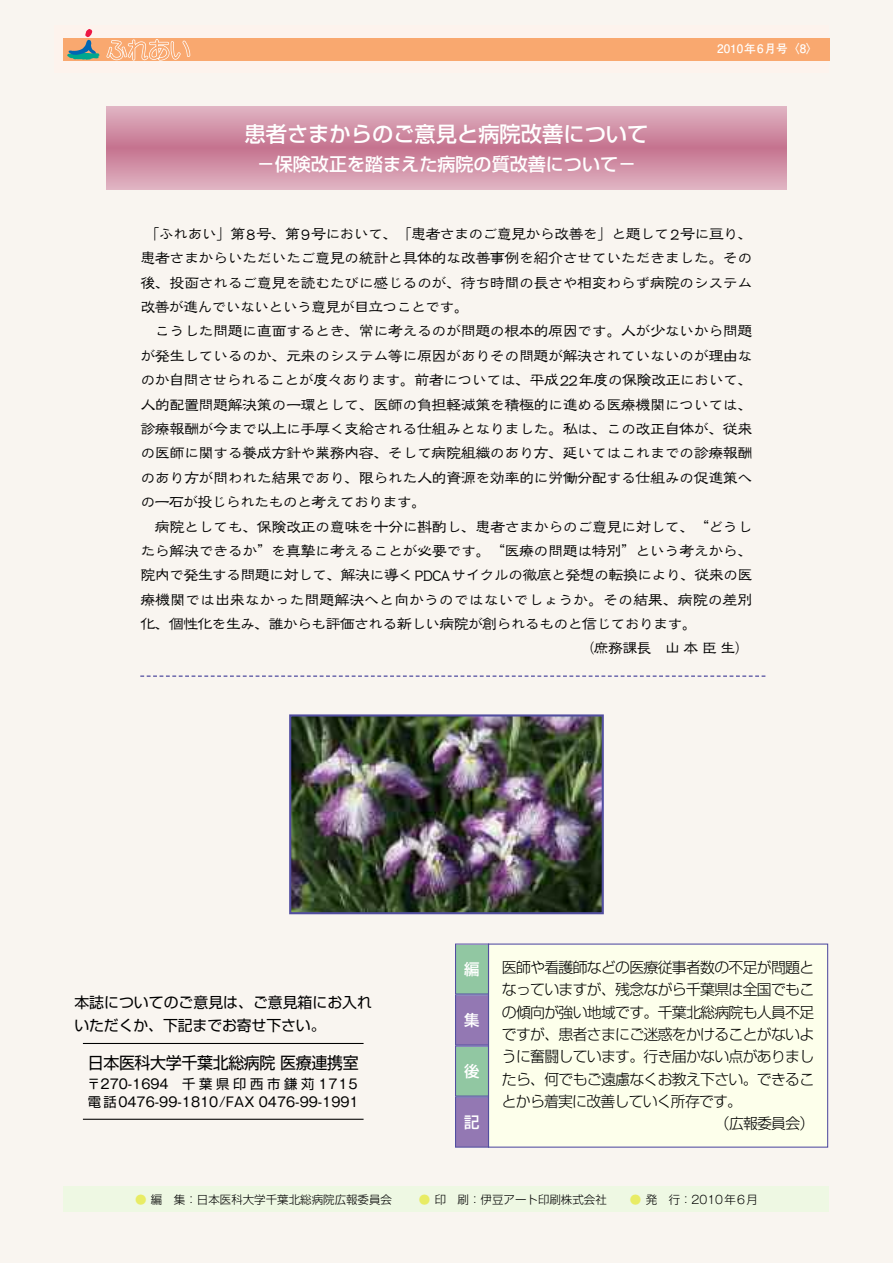
<style>
.page{position:relative;width:893px;height:1263px;background:#f9f5f0}
.page>*{position:absolute;margin:0;border:0;box-sizing:border-box;transform-origin:0 0}
.t1{font:500 21.3px "Shin Go Pro";color:#fff}
.t2{font:500 18px "Shin Go Pro";color:#fff}
.t3{font:16.5px "Shin Go Pro";letter-spacing:-.025em;color:#000}
.t4{font:16.2px/24.5px "Likurei Std";letter-spacing:-.065em;color:#000;text-align:justify;scale:.93 1}
.t5{font:15.9px "Likurei Std";letter-spacing:.1em;color:#000;scale:.93 1}
.t6{font:500 15.45px "Shin Go";color:#fff}
.t7{font:300 14.85px "Shin Go";letter-spacing:-.05em;color:#000}
.t8{font:14.85px/22.4px "Shin Go Pro";color:#000}
.t9{font:13.35px/18px "Gothic MB101 Pro";color:#000}
.t10{font:700 11.7px "Futo Go B101 Pro";color:#fff}
.t11{font:300 11.55px "Shin Go Pro";color:#000}
.s1{font-family:"Shin Go Pro"}
.s2{color:#e8ec65}
.s3{font-family:"Gothic MB101 Pro"}
</style>
<div class="page">
<div style="left:54px;top:26px;width:775px;height:46px;background:#fdf3ed"></div>
<div style="left:64px;top:38px;width:766px;height:23px;background:#f9a86f"></div>
<svg style="left:106px;top:39px;width:85px;height:22px"></svg>
<svg style="left:67px;top:29px;width:33px;height:31px"></svg>
<div style="left:64px;top:1186px;width:765px;height:26px;background:#eef8e3"></div>
<div style="left:489px;top:944px;width:338px;height:202px;background:#fdffeb"></div>
<div style="left:488px;top:943px;width:340px;height:205px;border:1px solid #524ea0"></div>
<div style="left:456px;top:944px;width:32px;height:49px;background:#91c7a2"></div>
<div style="left:455px;top:943px;width:34px;height:51px;border:1px solid #524ea0"></div>
<div style="left:456px;top:996px;width:32px;height:48px;background:#9378b3"></div>
<div style="left:455px;top:994px;width:34px;height:51px;border:1px solid #524ea0"></div>
<div style="left:456px;top:1047px;width:32px;height:48px;background:#91c7a2"></div>
<div style="left:455px;top:1045px;width:34px;height:51px;border:1px solid #524ea0"></div>
<div style="left:456px;top:1098px;width:32px;height:48px;background:#9378b3"></div>
<div style="left:455px;top:1096px;width:34px;height:52px;border:1px solid #524ea0"></div>
<hr style="left:83px;top:1043px;width:281px;height:1px;background:#000">
<hr style="left:83px;top:1119px;width:281px;height:1px;background:#000">
<svg style="left:106px;top:106px;width:681px;height:83px;background:#d294a9"></svg>
<img style="left:292px;top:717px;width:309px;height:194px">
<div style="left:289px;top:714px;width:315px;height:200px;border:2px solid #524ea0"></div>
<svg style="left:140px;top:675px;width:625px;height:2px"></svg>
<h1 class="t1" style="left:244px;top:116px;width:405px">患者さまからのご意見と病院改善について</h1>
<p class="t2" style="left:257px;top:149px;width:381px">－保険改正を踏まえた病院の質改善について－</p>
<p class="t10" style="left:717px;top:40px;width:102px">2010年6月号〈8〉</p>
<p class="t4" style="left:140px;top:220px;width:660px">「ふれあい」第8号、第9号において、「患者さまのご意見から改善を」と題して2号に亘り、患者さまからいただいたご意見の統計と具体的な改善事例を紹介させていただきました。その後、投函されるご意見を読むたびに感じるのが、待ち時間の長さや相変わらず病院のシステム改善が進んでいないという意見が目立つことです。</p>
<p class="t4" style="left:140px;top:318px;width:660px;text-indent:15px">こうした問題に直面するとき、常に考えるのが問題の根本的原因です。人が少ないから問題が発生しているのか、元来のシステム等に原因がありその問題が解決されていないのが理由なのか自問させられることが度々あります。前者については、平成22年度の保険改正において、人的配置問題解決策の一環として、医師の負担軽減策を積極的に進める医療機関については、診療報酬が今まで以上に手厚く支給される仕組みとなりました。私は、この改正自体が、従来の医師に関する養成方針や業務内容、そして病院組織のあり方、延いてはこれまでの診療報酬のあり方が問われた結果であり、限られた人的資源を効率的に労働分配する仕組みの促進策への一石が投じられたものと考えております。</p>
<p class="t4" style="left:140px;top:513px;width:660px;text-indent:15px">病院としても、保険改正の意味を十分に斟酌し、患者さまからのご意見に対して、“どうしたら解決できるか”を真摯に考えることが必要です。“医療の問題は特別”という考えから、院内で発生する問題に対して、解決に導くPDCAサイクルの徹底と発想の転換により、従来の医療機関では出来なかった問題解決へと向かうのではないでしょうか。その結果、病院の差別化、個性化を生み、誰からも評価される新しい病院が創られるものと信じております。</p>
<p class="t5" style="left:580px;top:638px;width:184px">（庶務課長 山本臣生）</p>
<p class="t8" style="left:74px;top:989px;width:299px">本誌についてのご意見は、ご意見箱にお入れいただくか、下記までお寄せ下さい。</p>
<p class="t3" style="left:88px;top:1049px;width:272px">日本医科大学千葉北総病院医療連携室</p>
<p class="t9" style="left:87px;top:1073px;width:273px"><span class="s1">〒</span>270-1694 <span class="s1">千葉県印西市鎌苅</span> 1715<span class="s1">電話</span>0476-99-1810/FAX 0476-99-1991</p>
<p class="t6" style="left:464px;top:959px;width:17px">編</p>
<p class="t6" style="left:464px;top:1010px;width:17px">集</p>
<p class="t6" style="left:464px;top:1061px;width:17px">後</p>
<p class="t6" style="left:464px;top:1112px;width:17px">記</p>
<p class="t7" style="left:502px;top:958px;width:314px">医師や看護師などの医療従事者数の不足が問題と</p>
<p class="t7" style="left:502px;top:980px;width:314px">なっていますが、残念ながら千葉県は全国でもこ</p>
<p class="t7" style="left:502px;top:1002px;width:314px">の傾向が強い地域です。千葉北総病院も人員不足</p>
<p class="t7" style="left:502px;top:1025px;width:314px">ですが、患者さまにご迷惑をかけることがないよ</p>
<p class="t7" style="left:502px;top:1047px;width:314px">うに奮闘しています。行き届かない点がありまし</p>
<p class="t7" style="left:502px;top:1069px;width:314px">たら、何でもご遠慮なくお教え下さい。できるこ</p>
<p class="t7" style="left:502px;top:1092px;width:242px">とから着実に改善していく所存です。</p>
<p class="t7" style="left:715px;top:1114px;width:101px">（広報委員会）</p>
<p class="t11" style="left:135px;top:1190px;width:258px"><span class="s2">●</span> 編 集：日本医科大学千葉北総病院広報委員会</p>
<p class="t11" style="left:419px;top:1190px;width:190px"><span class="s2">●</span> 印 刷：伊豆アート印刷株式会社</p>
<p class="t11" style="left:630px;top:1190px;width:129px"><span class="s2">●</span> 発 行：<span class="s3">2010</span>年<span class="s3">6</span>月</p>
</div>
